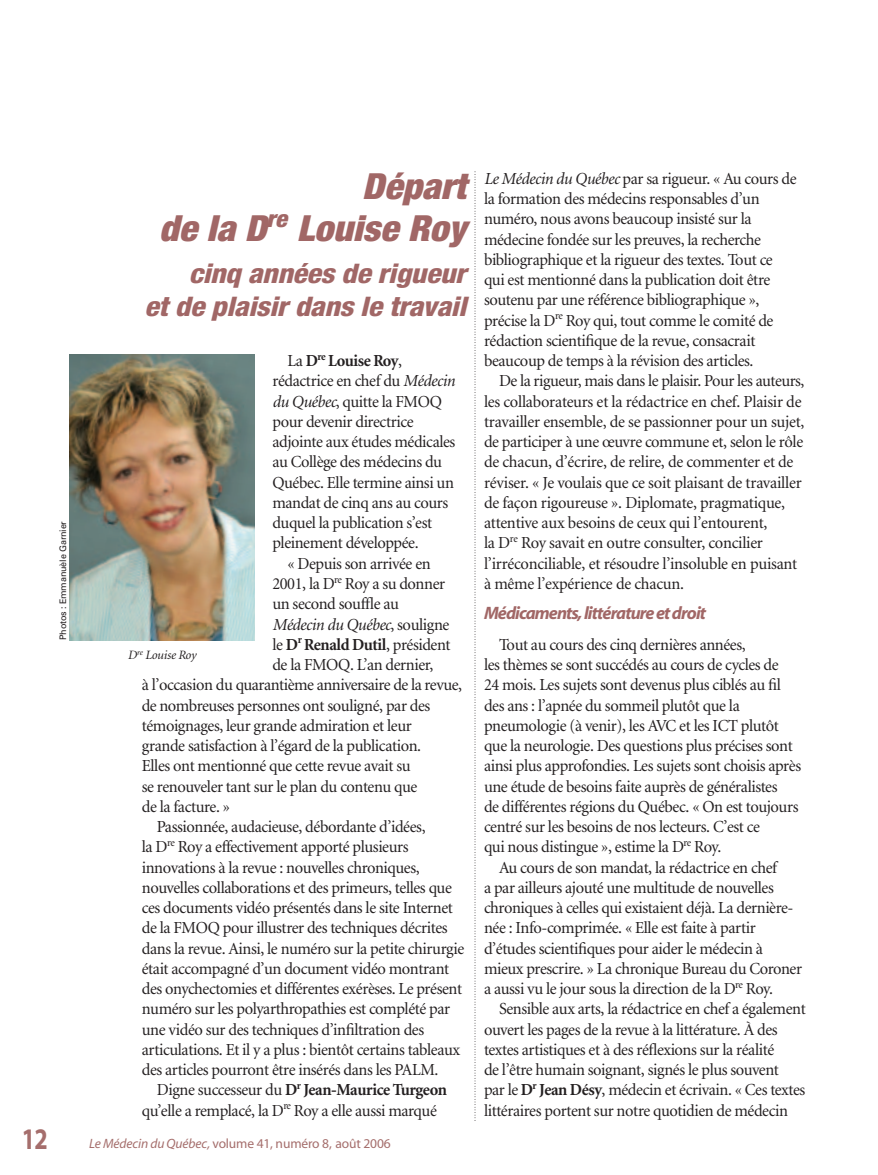
<style>
.page{position:relative;width:878px;height:1175px;background:#fff}
.page>*{position:absolute;margin:0;border:0;box-sizing:border-box;transform-origin:0 0}
.t1{font:italic 900 condensed 36px/42px "Helvetica Neue";color:#a16766;text-align:right;scale:1.05 1}
.t2{font:700 30px "Myriad";color:#a56e6c;scale:.8 1}
.t3{font:italic 800 condensed 27px/33px "Helvetica Neue";letter-spacing:-.01em;color:#a16766;text-align:right;scale:1.1 1}
.t4{font:italic 700 18px "Myriad";letter-spacing:-.05em;color:#a16766}
.t5{font:16.8px/20.2px "Minion";letter-spacing:-.025em;color:#231f20}
.t6{font:700 16.8px "Minion";letter-spacing:-.025em;color:#231f20}
.t7{font:italic 16.8px "Minion";letter-spacing:-.025em;color:#231f20}
.t8{font:13.5px "Myriad";letter-spacing:-.01em;color:#a56e6c}
.t9{font:italic 12.75px "Minion";letter-spacing:-.02em;color:#231f20}
.t10{font:9px "Univers";letter-spacing:-.015em;color:#231f20}
.s1{font-weight:700}
.s2{font-style:italic}
.s3{font-style:normal}
.s4{font-weight:400}
</style>
<div class="page">
<svg style="left:474px;top:172px;width:1px;height:947px"></svg>
<img style="left:70px;top:354px;width:184px;height:286px">
<p class="t10" style="left:60px;top:640px;width:120px;rotate:-90deg">Photos : Emmanuèle Garnier</p>
<h1 class="t1" style="left:159px;top:168px;width:294px">Départ<br>de la D<sup>re</sup> Louise Roy</h1>
<h3 class="t3" style="left:145px;top:259px;width:294px">cinq années de rigueur<br>et de plaisir dans le travail</h3>
<p class="t5" style="left:272px;top:352px;width:184px;text-indent:15px">La <span class="s1">D</span><sup>re</sup> <span class="s1">Louise Roy</span>, rédactrice en chef du <span class="s2">Médecin du Québec</span>, quitte la FMOQ pour devenir directrice adjointe aux études médicales au Collège des médecins du<br>Québec. Elle termine ainsi un mandat de cinq ans au cours duquel la publication s’est pleinement développée.</p>
<p class="t5" style="left:287px;top:554px;width:145px">« Depuis son arrivée en</p>
<p class="t5" style="left:272px;top:575px;width:174px">2001, la D<sup>re</sup> Roy a su donner</p>
<p class="t5" style="left:272px;top:595px;width:128px">un second souffle au</p>
<p class="t7" style="left:272px;top:617px;width:178px">Médecin du Québec<span class="s3">, souligne</span></p>
<p class="t5" style="left:272px;top:635px;width:180px">le <span class="s1">D</span><sup>r</sup> <span class="s1">Renald Dutil</span>, président</p>
<p class="t5" style="left:272px;top:656px;width:162px">de la FMOQ. L’an dernier,</p>
<p class="t5" style="left:142px;top:676px;width:322px">à l’occasion du quarantième anniversaire de la revue,</p>
<p class="t5" style="left:142px;top:696px;width:290px">de nombreuses personnes ont souligné, par des</p>
<p class="t5" style="left:142px;top:716px;width:271px">témoignages, leur grande admiration et leur</p>
<p class="t5" style="left:142px;top:737px;width:281px">grande satisfaction à l’égard de la publication.</p>
<p class="t5" style="left:142px;top:757px;width:270px">Elles ont mentionné que cette revue avait su</p>
<p class="t5" style="left:142px;top:777px;width:277px">se renouveler tant sur le plan du contenu que</p>
<p class="t5" style="left:142px;top:797px;width:90px">de la facture. »</p>
<p class="t5" style="left:157px;top:818px;width:270px">Passionnée, audacieuse, débordante d’idées,</p>
<p class="t5" style="left:142px;top:838px;width:268px">la D<sup>re</sup> Roy a effectivement apporté plusieurs</p>
<p class="t5" style="left:142px;top:858px;width:279px">innovations à la revue : nouvelles chroniques,</p>
<p class="t5" style="left:142px;top:878px;width:311px">nouvelles collaborations et des primeurs, telles que</p>
<p class="t5" style="left:142px;top:899px;width:312px">ces documents vidéo présentés dans le site Internet</p>
<p class="t5" style="left:142px;top:919px;width:307px">de la FMOQ pour illustrer des techniques décrites</p>
<p class="t5" style="left:142px;top:939px;width:324px">dans la revue. Ainsi, le numéro sur la petite chirurgie</p>
<p class="t5" style="left:142px;top:959px;width:309px">était accompagné d’un document vidéo montrant</p>
<p class="t5" style="left:142px;top:980px;width:322px">des onychectomies et différentes exérèses. Le présent</p>
<p class="t5" style="left:142px;top:1000px;width:310px">numéro sur les polyarthropathies est complété par</p>
<p class="t5" style="left:142px;top:1020px;width:284px">une vidéo sur des techniques d’infiltration des</p>
<p class="t5" style="left:142px;top:1040px;width:320px">articulations. Et il y a plus : bientôt certains tableaux</p>
<p class="t5" style="left:142px;top:1061px;width:298px">des articles pourront être insérés dans les PALM.</p>
<p class="t6" style="left:157px;top:1083px;width:292px"><span class="s4">Digne successeur du</span> D<sup>r</sup> Jean-Maurice Turgeon</p>
<p class="t5" style="left:142px;top:1101px;width:296px">qu’elle a remplacé, la D<sup>re</sup> Roy a elle aussi marqué</p>
<p class="t9" style="left:128px;top:650px;width:70px">D<sup>re</sup> Louise Roy</p>
<h2 class="t2" style="left:22px;top:1127px;width:34px">12</h2>
<p class="t8" style="left:89px;top:1138px;width:303px"><span class="s2">Le Médecin du Québec,</span> volume 41, numéro 8, août 2006</p>
<p class="t5" style="left:484px;top:170px;width:314px"><span class="s2">Le Médecin du Québec</span> par sa rigueur. « Au cours de la formation des médecins responsables d’un numéro, nous avons beaucoup insisté sur la médecine fondée sur les preuves, la recherche bibliographique et la rigueur des textes. Tout ce qui est mentionné dans la publication doit être soutenu par une référence bibliographique », précise la D<sup>re</sup> Roy qui, tout comme le comité de rédaction scientifique de la revue, consacrait beaucoup de temps à la révision des articles.</p>
<p class="t5" style="left:484px;top:372px;width:322px;text-indent:15px">De la rigueur, mais dans le plaisir. Pour les auteurs, les collaborateurs et la rédactrice en chef. Plaisir de travailler ensemble, de se passionner pour un sujet, de participer à une œuvre commune et, selon le rôle de chacun, d’écrire, de relire, de commenter et de réviser. « Je voulais que ce soit plaisant de travailler de façon rigoureuse ». Diplomate, pragmatique, attentive aux besoins de ceux qui l’entourent,<br>la D<sup>re</sup> Roy savait en outre consulter, concilier l’irréconciliable, et résoudre l’insoluble en puisant à même l’expérience de chacun.</p>
<p class="t4" style="left:484px;top:606px;width:224px">Médicaments,littératureet droit</p>
<p class="t5" style="left:484px;top:635px;width:318px;text-indent:15px">Tout au cours des cinq dernières années,<br>les thèmes se sont succédés au cours de cycles de<br>24 mois. Les sujets sont devenus plus ciblés au fil des ans : l’apnée du sommeil plutôt que la pneumologie (à venir), les AVC et les ICT plutôt que la neurologie. Des questions plus précises sont ainsi plus approfondies. Les sujets sont choisis après une étude de besoins faite auprès de généralistes<br>de différentes régions du Québec. « On est toujours centré sur les besoins de nos lecteurs. C’est ce<br>qui nous distingue », estime la D<sup>re</sup> Roy.</p>
<p class="t5" style="left:484px;top:858px;width:319px;text-indent:15px">Au cours de son mandat, la rédactrice en chef<br>a par ailleurs ajouté une multitude de nouvelles chroniques à celles qui existaient déjà. La dernière&shy;née : Info-comprimée. « Elle est faite à partir d’études scientifiques pour aider le médecin à mieux prescrire. » La chronique Bureau du Coroner a aussi vu le jour sous la direction de la D<sup>re</sup> Roy.</p>
<p class="t5" style="left:484px;top:1000px;width:323px;text-indent:15px">Sensible aux arts, la rédactrice en chef a également ouvert les pages de la revue à la littérature. À des textes artistiques et à des réflexions sur la réalité<br>de l’être humain soignant, signés le plus souvent<br>par le <span class="s1">D</span><sup>r</sup> <span class="s1">Jean Désy</span>, médecin et écrivain. « Ces textes littéraires portent sur notre quotidien de médecin</p>
</div>
